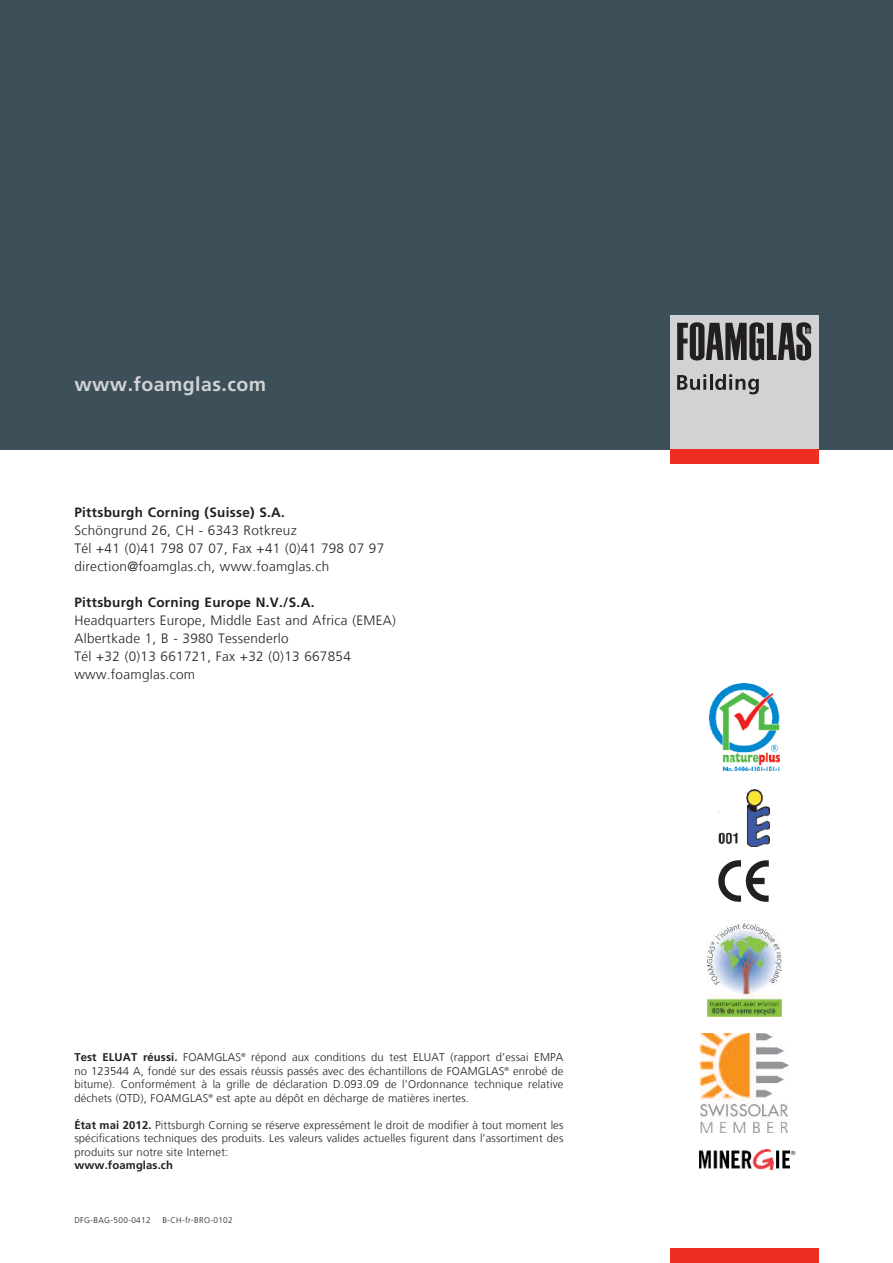
<style>
.page{position:relative;width:893px;height:1263px;background:#fff}
.page>*{position:absolute;margin:0;border:0;box-sizing:border-box;transform-origin:0 0}
.t1{font:700 19.5px "Frutiger LT Com";letter-spacing:.02em;color:#d1d2d4}
.t2{font:300 13.5px/18px "Frutiger LT Com";letter-spacing:.02em;color:#231f20}
.t3{font:700 13.5px "Frutiger LT Com";letter-spacing:.02em;color:#231f20}
.t4{font:300 11.25px/13.5px "Frutiger LT Com";letter-spacing:.01em;color:#231f20;text-align:justify}
.t5{font:700 11.25px "Frutiger LT Com";letter-spacing:.01em;color:#231f20}
.t6{font:300 8.25px "Frutiger LT Com";letter-spacing:.04em;color:#231f20}
.t7{font:300 6px "Frutiger LT Com";color:#231f20}
.s1{font-weight:700}
</style>
<div class="page">
<div style="left:0;top:0;width:893px;height:449px;background:#3d4f59"></div>
<div style="left:670px;top:1248px;width:149px;height:15px;background:#ee2e22"></div>
<div style="left:670px;top:315px;width:149px;height:134px;background:#d1d2d4"></div>
<div style="left:670px;top:449px;width:149px;height:15px;background:#ee2e22"></div>
<svg style="left:677px;top:322px;width:134px;height:38px"></svg>
<svg style="left:677px;top:374px;width:82px;height:20px"></svg>
<img style="left:709px;top:683px;width:70px;height:88px">
<img style="left:707px;top:923px;width:75px;height:93px">
<img style="left:701px;top:1033px;width:87px;height:99px">
<img style="left:718px;top:860px;width:51px;height:41px">
<img style="left:719px;top:790px;width:50px;height:57px">
<img style="left:700px;top:1149px;width:89px;height:20px">
<h1 class="t1" style="left:74px;top:376px;width:193px">www.foamglas.com</h1>
<p class="t3" style="left:74px;top:507px;width:212px">Pittsburgh Corning (Suisse) S.A.</p>
<p class="t2" style="left:74px;top:523px;width:311px">Schöngrund 26, CH - 6343 Rotkreuz<br>Tél +41 (0)41 798 07 07, Fax +41 (0)41 798 07 97 direction@foamglas.ch, www.foamglas.ch</p>
<p class="t3" style="left:74px;top:597px;width:242px">Pittsburgh Corning Europe N.V./S.A.</p>
<p class="t2" style="left:74px;top:613px;width:323px">Headquarters Europe, Middle East and Africa (EMEA)<br>Albertkade 1, B - 3980 Tessenderlo<br>Tél +32 (0)13 661721, Fax +32 (0)13 667854 www.foamglas.com</p>
<p class="t4" style="left:74px;top:1052px;width:490px"><span class="s1">Test ELUAT réussi.</span> FOAMGLAS<sup>®</sup> répond aux conditions du test ELUAT (rapport d’essai EMPA no 123544 A, fondé sur des essais réussis passés avec des échantillons de FOAMGLAS<sup>®</sup> enrobé de bitume). Conformément à la grille de déclaration D.093.09 de l’Ordonnance technique relative déchets (OTD), FOAMGLAS<sup>®</sup> est apte au dépôt en décharge de matières inertes.</p>
<p class="t4" style="left:74px;top:1119px;width:490px"><span class="s1">État mai 2012.</span> Pittsburgh Corning se réserve expressément le droit de modifier à tout moment les spécifications techniques des produits. Les valeurs valides actuelles figurent dans l’assortiment des produits sur notre site Internet:</p>
<p class="t5" style="left:74px;top:1161px;width:100px">www.foamglas.ch</p>
<p class="t6" style="left:74px;top:1217px;width:78px">DFG-BAG-500-0412</p>
<p class="t6" style="left:162px;top:1217px;width:72px">B-CH-fr-BRO-0102</p>
<p class="t7" style="left:791px;top:1150px;width:6px">®</p>
</div>
